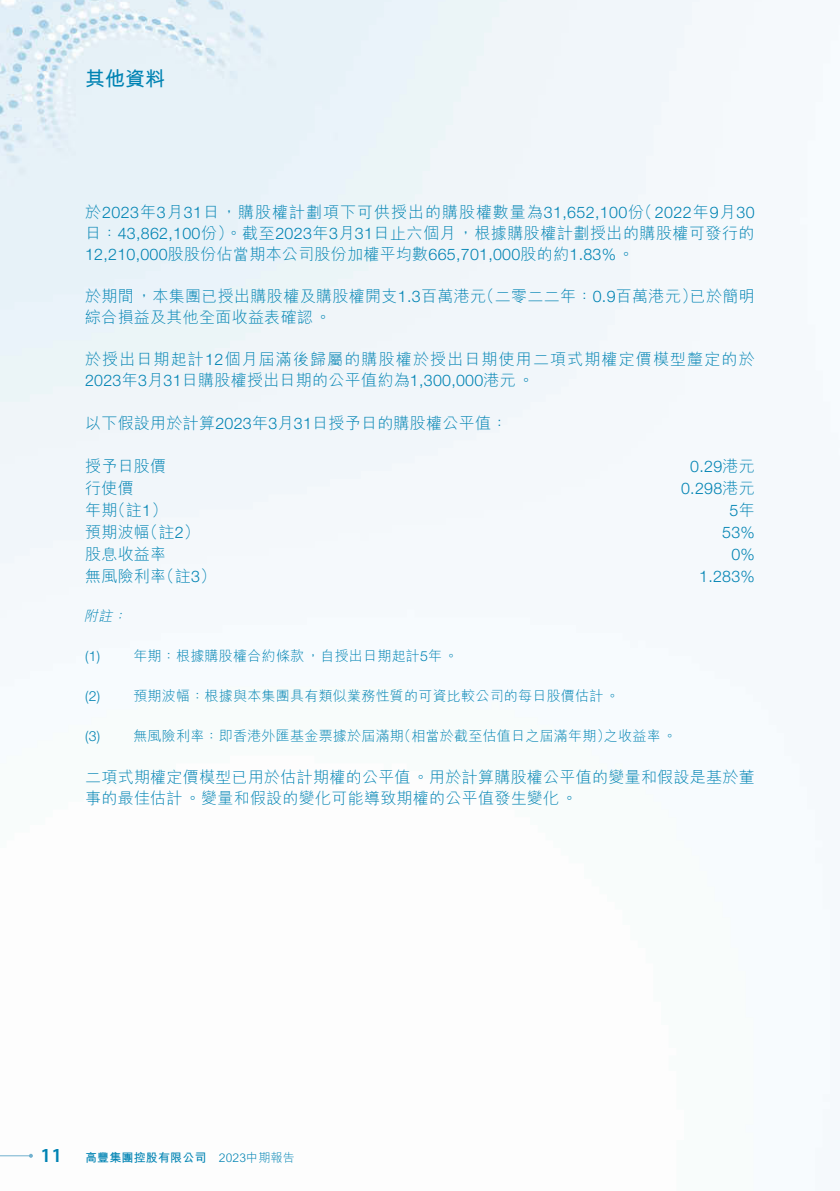
<style>
.page{position:relative;width:840px;height:1191px;background:#fff}
.page>*{position:absolute;margin:0;border:0;box-sizing:border-box;transform-origin:0 0}
.t1{font:700 20px "M Hei HK";color:#0083b3}
.t2{font:600 20px "Myriad Pro";color:#0083b3}
.t3{font:300 16px/21px "M Hei HK";letter-spacing:.015em;color:#0083b3}
.t4{font:300 16px/21px "M Hei HK";letter-spacing:.07em;color:#0083b3}
.t5{font:300 16px "Helvetica Neue LT Std";letter-spacing:.015em;color:#0083b3}
.t6{font:300 14px "M Hei HK";letter-spacing:.015em;color:#0083b3}
.t7{font:300 14px "Helvetica Neue LT Std";color:#0083b3}
.t8{font:italic 300 14px "M Hei HK";color:#0083b3}
.t9{font:700 12px "M Hei HK";letter-spacing:.015em;color:#0083b3}
.t10{font:300 12px "M Hei HK";letter-spacing:.015em;color:#0083b3}
.s1{font-family:"Helvetica Neue LT Std"}
.s2{font-family:"M Hei HK"}
</style>
<div class="page">
<img style="left:0;top:0;width:762px;height:1158px">
<hr style="left:0;top:1155px;width:31px;height:1px;background:#71b1cf">
<svg style="left:29px;top:1153px;width:4px;height:4px"></svg>
<p class="t1" style="left:85px;top:64px;width:82px">其他資料</p>
<p class="t3" style="left:85px;top:201px;width:670px">於<span class="s1">2023</span>年<span class="s1">3</span>月<span class="s1">31</span>日，購股權計劃項下可供授出的購股權數量為<span class="s1">31,652,100</span> （份 <span class="s1">2022</span>年<span class="s1">9</span>月<span class="s1">30</span>日：<span class="s1">43,862,100</span>份）。截至<span class="s1">2023</span>年 月<span class="s1">3 31</span>日止六個月，根據購股權計劃授出的購股權可發行的</p>
<p class="t5" style="left:85px;top:245px;width:550px">12,210,000<span class="s2">股股份佔當期本公司股份加權平均數</span>665,701,000<span class="s2">股的約</span>1.83%<span class="s2">。</span></p>
<p class="t3" style="left:689px;top:285px;width:67px">已於簡明</p>
<p class="t3" style="left:478px;top:285px;width:220px">（二零二二年：<span class="s1">0.9</span>百萬港元）</p>
<p class="t3" style="left:85px;top:285px;width:402px">於期間，本集團已授出購股權及購股權開支<span class="s1">1.3</span>百萬港元綜合損益及其他全面收益表確認。</p>
<p class="t4" style="left:85px;top:348px;width:670px">於授出日期起計<span class="s1">12</span>個月屆滿後歸屬的購股權於授出日期使用二項式期權定價模型釐定的於<br><span class="s1">2023</span>年月<span class="s1">3 31</span>日購股權授出日期的公平值約為<span class="s1">1,300,000</span>港元。</p>
<p class="t3" style="left:85px;top:411px;width:423px">以下假設用於計算<span class="s1">2023</span>年月<span class="s1">3 31</span>日授予日的購股權公平值：</p>
<p class="t5" style="left:690px;top:456px;width:66px">0.29<span class="s2">港元</span></p>
<p class="t3" style="left:85px;top:454px;width:83px">授予日股價</p>
<p class="t3" style="left:85px;top:476px;width:50px">行使價</p>
<p class="t3" style="left:110px;top:498px;width:59px">（註）<span class="s1">1</span></p>
<p class="t3" style="left:85px;top:498px;width:34px">年期</p>
<p class="t3" style="left:142px;top:520px;width:59px">（註 (<span class="s1">2</span></p>
<p class="t3" style="left:85px;top:520px;width:66px">預期波幅</p>
<p class="t3" style="left:85px;top:542px;width:83px">股息收益率</p>
<p class="t3" style="left:158px;top:564px;width:59px">（註 (<span class="s1">3</span></p>
<p class="t3" style="left:85px;top:564px;width:83px">無風險利率</p>
<p class="t8" style="left:112px;top:605px;width:20px">：</p>
<p class="t8" style="left:84px;top:605px;width:34px">附註</p>
<p class="t7" style="left:85px;top:647px;width:17px">1( )</p>
<p class="t7" style="left:85px;top:687px;width:17px">2( )</p>
<p class="t6" style="left:133px;top:645px;width:326px">年期：根據購股權合約條款，自授出日期起計年<span class="s1">5</span> 。</p>
<p class="t6" style="left:133px;top:685px;width:487px">預期波幅：根據與本集團具有類似業務性質的可資比較公司的每日股價估計。</p>
<p class="t5" style="left:680px;top:478px;width:75px">0.298<span class="s2">港元</span></p>
<p class="t3" style="left:729px;top:498px;width:27px">年<span class="s1">5</span></p>
<p class="t5" style="left:721px;top:522px;width:34px">53%</p>
<p class="t5" style="left:731px;top:544px;width:25px">0%</p>
<p class="t5" style="left:698px;top:566px;width:57px">1.283%</p>
<p class="t6" style="left:397px;top:725px;width:215px">（相當於截至估值日之屆滿年期）</p>
<p class="t6" style="left:603px;top:725px;width:74px">之收益率。</p>
<p class="t6" style="left:133px;top:725px;width:272px">無風險利率：即香港外匯基金票據於屆滿期</p>
<p class="t7" style="left:85px;top:727px;width:17px">3( )</p>
<p class="t3" style="left:85px;top:765px;width:670px">二項式期權定價模型已用於估計期權的公平值。用於計算購股權公平值的變量和假設是基於董事的最佳估計。變量和假設的變化可能導致期權的公平值發生變化。</p>
<p class="t2" style="left:40px;top:1144px;width:23px">11</p>
<p class="t9" style="left:85px;top:1148px;width:123px">高豐集團控股有限公司</p>
<p class="t10" style="left:219px;top:1149px;width:77px">2023中期報告</p>
</div>
